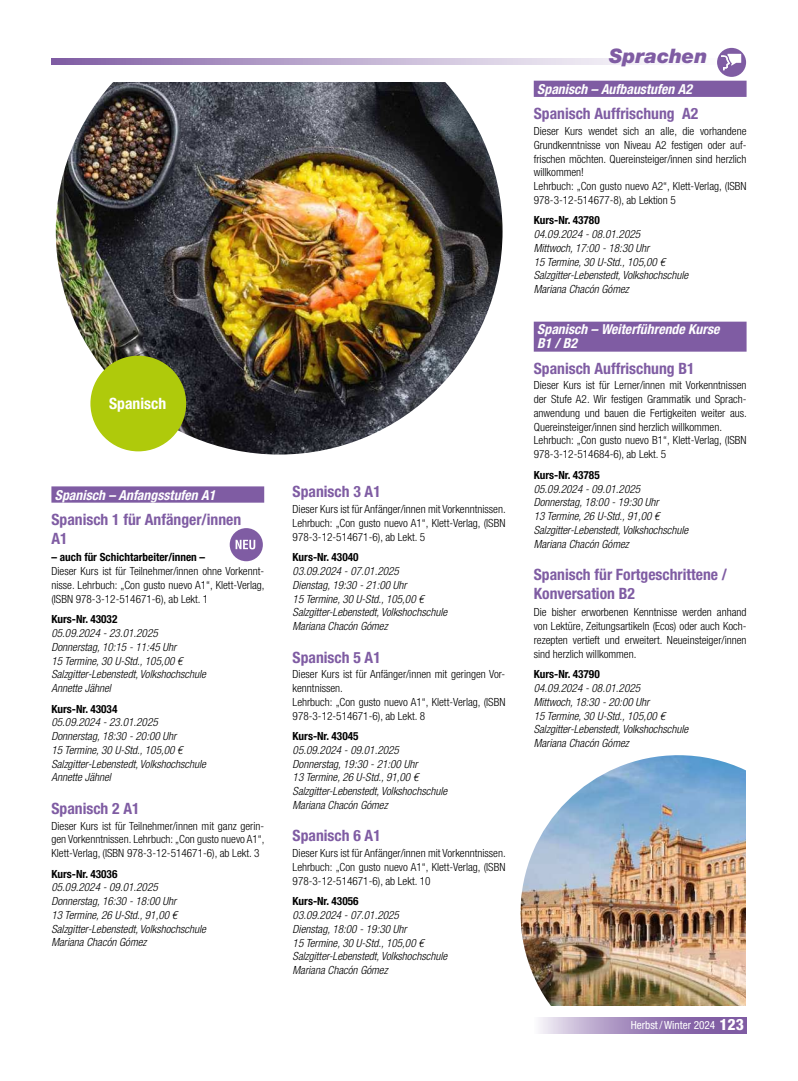
<style>
.page{position:relative;width:798px;height:1081px;background:#fff}
.page>*{position:absolute;margin:0;border:0;box-sizing:border-box;transform-origin:0 0}
.t1{font:italic 900 20px "Helvetica Neue LT Std";color:#7f5ca3}
.t2{font:700 condensed 15.62px/18.8px "Helvetica Neue LT Std";color:#7f5ca3}
.t3{font:700 condensed 15.62px "Helvetica Neue LT Std";color:#fff}
.t4{font:italic 700 condensed 13.75px/13.8px "Helvetica Neue LT Std";color:#fff}
.t5{font:300 condensed 11.25px/13.8px "Helvetica Neue LT Std";color:#000;text-align:justify}
.t6{font:italic 300 condensed 11.25px/13.8px "Helvetica Neue LT Std";color:#000}
.t7{font:700 condensed 11.25px "Helvetica Neue LT Std";color:#000}
.t8{font:condensed 11.25px "Helvetica Neue LT Std";color:#fff}
.s1{font-weight:800;font-size:15.62px}
</style>
<div class="page">
<img style="left:56px;top:82px;width:446px;height:372px">
<div style="left:90px;top:356px;width:96px;height:95px;background:#afca0b;border-radius:50%"></div>
<img style="left:520px;top:755px;width:226px;height:251px">
<svg style="left:539px;top:1017px;width:207px;height:16px;background:#a58dbe"></svg>
<svg style="left:51px;top:58px;width:695px;height:7px;background:#c5b5d5"></svg>
<svg style="left:716px;top:48px;width:29px;height:29px"></svg>
<svg style="left:720px;top:54px;width:21px;height:16px"></svg>
<div style="left:51px;top:486px;width:213px;height:17px;background:#7f5ca3"></div>
<div style="left:229px;top:528px;width:34px;height:33px;background:#7f5ca3;border-radius:50%"></div>
<svg style="left:235px;top:540px;width:20px;height:9px"></svg>
<div style="left:533px;top:81px;width:213px;height:16px;background:#7f5ca3"></div>
<div style="left:533px;top:322px;width:213px;height:30px;background:#7f5ca3"></div>
<h2 class="t3" style="left:109px;top:395px;width:58px">Spanisch</h2>
<p class="t4" style="left:55px;top:489px;width:162px">Spanisch – Anfangsstufen A1</p>
<h2 class="t2" style="left:51px;top:510px;width:191px">Spanisch 1 für Anfänger/innen<br>A1</h2>
<p class="t7" style="left:51px;top:551px;width:155px">– auch für Schichtarbeiter/innen –</p>
<p class="t5" style="left:51px;top:564px;width:215px">Dieser Kurs ist für Teilnehmer/innen ohne Vorkennt&shy;nisse. Lehrbuch: „Con gusto nuevo A1“, Klett-Verlag, (ISBN 978-3-12-514671-6), ab Lekt. 1</p>
<p class="t7" style="left:51px;top:613px;width:67px">Kurs-Nr. 43032</p>
<p class="t6" style="left:51px;top:627px;width:156px">05.09.2024 - 23.01.2025<br>Donnerstag, 10:15 - 11:45 Uhr<br>15 Termine, 30 U-Std., 105,00 €<br>Salzgitter-Lebenstedt, Volkshochschule<br>Annette Jähnel</p>
<p class="t7" style="left:51px;top:703px;width:67px">Kurs-Nr. 43034</p>
<p class="t6" style="left:51px;top:716px;width:156px">05.09.2024 - 23.01.2025<br>Donnerstag, 18:30 - 20:00 Uhr<br>15 Termine, 30 U-Std., 105,00 €<br>Salzgitter-Lebenstedt, Volkshochschule<br>Annette Jähnel</p>
<h2 class="t2" style="left:51px;top:799px;width:90px">Spanisch 2 A1</h2>
<p class="t5" style="left:51px;top:819px;width:215px">Dieser Kurs ist für Teilnehmer/innen mit ganz gerin&shy;gen Vorkenntnissen. Lehrbuch: „Con gusto nuevo A1“, Klett-Verlag, (ISBN 978-3-12-514671-6), ab Lekt. 3</p>
<p class="t7" style="left:51px;top:868px;width:67px">Kurs-Nr. 43036</p>
<p class="t6" style="left:51px;top:881px;width:156px">05.09.2024 - 09.01.2025<br>Donnerstag, 16:30 - 18:00 Uhr<br>13 Termine, 26 U-Std., 91,00 €<br>Salzgitter-Lebenstedt, Volkshochschule<br>Mariana Chacón Gómez</p>
<h2 class="t2" style="left:292px;top:482px;width:90px">Spanisch 3 A1</h2>
<p class="t5" style="left:292px;top:502px;width:215px">Dieser Kurs ist für Anfänger/innen mit Vorkenntnissen.<br>Lehrbuch: „Con gusto nuevo A1“, Klett-Verlag, (ISBN 978-3-12-514671-6), ab Lekt. 5</p>
<p class="t7" style="left:292px;top:551px;width:67px">Kurs-Nr. 43040</p>
<p class="t6" style="left:292px;top:565px;width:156px">03.09.2024 - 07.01.2025<br>Dienstag, 19:30 - 21:00 Uhr<br>15 Termine, 30 U-Std., 105,00 €<br>Salzgitter-Lebenstedt, Volkshochschule<br>Mariana Chacón Gómez</p>
<h2 class="t2" style="left:292px;top:648px;width:90px">Spanisch 5 A1</h2>
<p class="t5" style="left:292px;top:667px;width:214px;text-align:left">Dieser Kurs ist für Anfänger/innen mit geringen Vor&shy;kenntnissen.<br>Lehrbuch: „Con gusto nuevo A1“, Klett-Verlag, (ISBN 978-3-12-514671-6), ab Lekt. 8</p>
<p class="t7" style="left:292px;top:730px;width:67px">Kurs-Nr. 43045</p>
<p class="t6" style="left:292px;top:744px;width:156px">05.09.2024 - 09.01.2025<br>Donnerstag, 19:30 - 21:00 Uhr<br>13 Termine, 26 U-Std., 91,00 €<br>Salzgitter-Lebenstedt, Volkshochschule<br>Mariana Chacón Gómez</p>
<h2 class="t2" style="left:292px;top:827px;width:90px">Spanisch 6 A1</h2>
<p class="t5" style="left:292px;top:846px;width:215px">Dieser Kurs ist für Anfänger/innen mit Vorkenntnissen.<br>Lehrbuch: „Con gusto nuevo A1“, Klett-Verlag, (ISBN 978-3-12-514671-6), ab Lekt. 10</p>
<p class="t7" style="left:292px;top:895px;width:67px">Kurs-Nr. 43056</p>
<p class="t6" style="left:292px;top:909px;width:156px">03.09.2024 - 07.01.2025<br>Dienstag, 18:00 - 19:30 Uhr<br>15 Termine, 30 U-Std., 105,00 €<br>Salzgitter-Lebenstedt, Volkshochschule<br>Mariana Chacón Gómez</p>
<h1 class="t1" style="left:609px;top:48px;width:100px">Sprachen</h1>
<p class="t4" style="left:537px;top:83px;width:156px">Spanisch – Aufbaustufen A2</p>
<h2 class="t2" style="left:533px;top:105px;width:166px">Spanisch Auffrischung A2</h2>
<p class="t5" style="left:533px;top:124px;width:214px;text-align:left">Dieser Kurs wendet sich an alle, die vorhandene Grundkenntnisse von Niveau A2 festigen oder auf&shy;frischen möchten. Quereinsteiger/innen sind herzlich willkommen!<br>Lehrbuch: „Con gusto nuevo A2“, Klett-Verlag, (ISBN 978-3-12-514677-8), ab Lektion 5</p>
<p class="t7" style="left:533px;top:214px;width:67px">Kurs-Nr. 43780</p>
<p class="t6" style="left:533px;top:228px;width:156px">04.09.2024 - 08.01.2025<br>Mittwoch, 17:00 - 18:30 Uhr<br>15 Termine, 30 U-Std., 105,00 €<br>Salzgitter-Lebenstedt, Volkshochschule<br>Mariana Chacón Gómez</p>
<p class="t4" style="left:537px;top:324px;width:183px">Spanisch – Weiterführende Kurse<br>B1 / B2</p>
<h2 class="t2" style="left:533px;top:359px;width:162px">Spanisch Auffrischung B1</h2>
<p class="t5" style="left:533px;top:379px;width:215px;text-align:left">Dieser Kurs ist für Lerner/innen mit Vorkenntnissen der Stufe A2. Wir festigen Grammatik und Sprach&shy;anwendung und bauen die Fertigkeiten weiter aus.<br>Quereinsteiger/innen sind herzlich willkommen.<br>Lehrbuch: „Con gusto nuevo B1“, Klett-Verlag, (ISBN 978-3-12-514684-6), ab Lekt. 5</p>
<p class="t7" style="left:533px;top:469px;width:67px">Kurs-Nr. 43785</p>
<p class="t6" style="left:533px;top:483px;width:156px">05.09.2024 - 09.01.2025<br>Donnerstag, 18:00 - 19:30 Uhr<br>13 Termine, 26 U-Std., 91,00 €<br>Salzgitter-Lebenstedt, Volkshochschule<br>Mariana Chacón Gómez</p>
<h2 class="t2" style="left:533px;top:565px;width:195px">Spanisch für Fortgeschrittene /<br>Konversation B2</h2>
<p class="t5" style="left:533px;top:606px;width:214px">Die bisher erworbenen Kenntnisse werden anhand von Lektüre, Zeitungsartikeln (Ecos) oder auch Koch&shy;rezepten vertieft und erweitert. Neueinsteiger/innen sind herzlich willkommen.</p>
<p class="t7" style="left:533px;top:668px;width:67px">Kurs-Nr. 43790</p>
<p class="t6" style="left:533px;top:682px;width:156px">04.09.2024 - 08.01.2025<br>Mittwoch, 18:30 - 20:00 Uhr<br>15 Termine, 30 U-Std., 105,00 €<br>Salzgitter-Lebenstedt, Volkshochschule<br>Mariana Chacón Gómez</p>
<p class="t8" style="left:630px;top:1018px;width:115px">Herbst / Winter 2024 <span class="s1">123</span></p>
</div>
